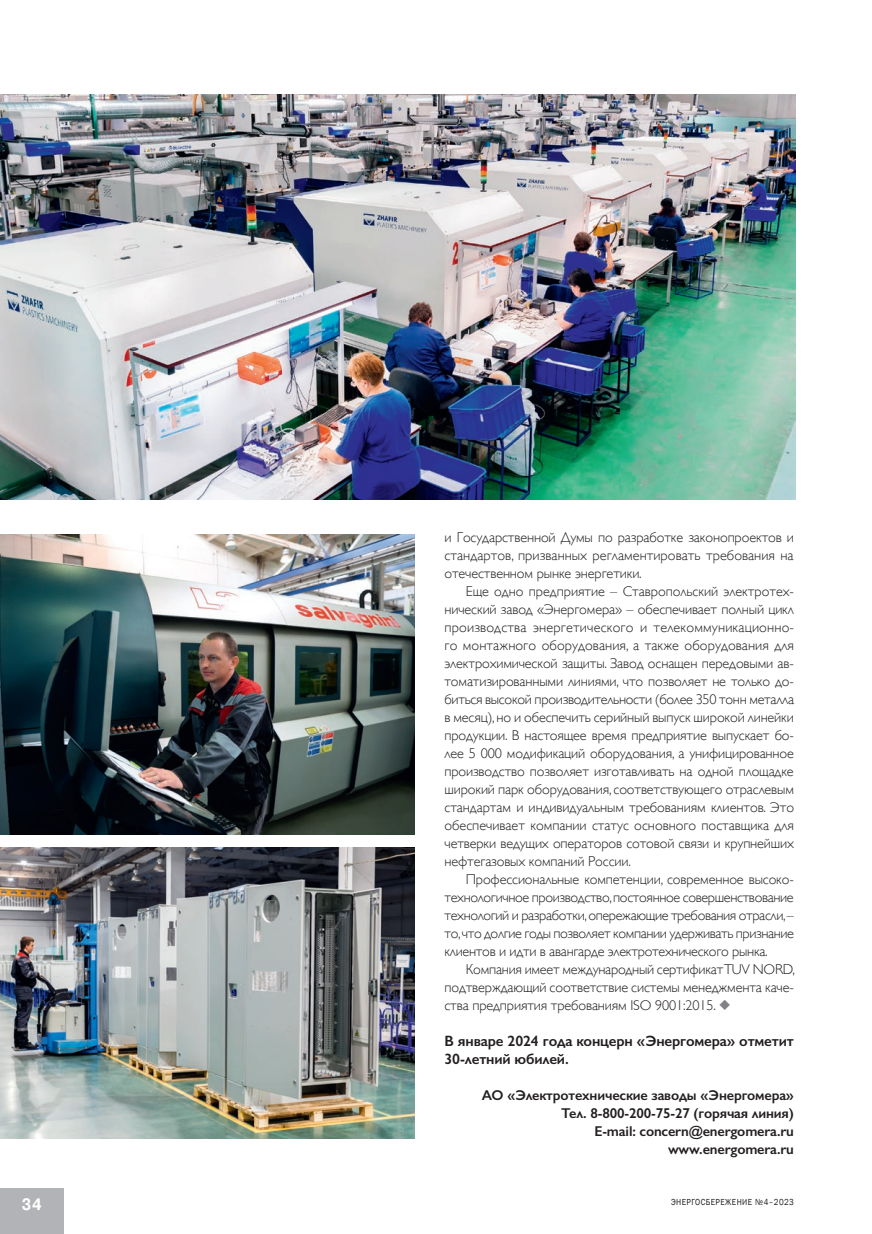
<style>
.page{position:relative;width:872px;height:1234px;background:#fff}
.page>*{position:absolute;margin:0;border:0;box-sizing:border-box;transform-origin:0 0}
.t1{font:700 16.5px "Pragmatica";color:#fff;scale:.89 1}
.t2{font:600 15px/18px "Gill Sans";letter-spacing:-.01em;color:#231f20}
.t3{font:300 14.25px/18px "Gill Sans";letter-spacing:-.01em;color:#231f20;text-align:justify}
.t4{font:600 14.25px/18px "Gill Sans";letter-spacing:-.01em;color:#231f20;text-align:right}
.t5{font:9px "Franklin Gothic";letter-spacing:.05em;color:#231f20;scale:.89 1}
</style>
<div class="page">
<div style="left:0;top:1188px;width:64px;height:45px;background:#b2b3b7"></div>
<img style="left:0;top:94px;width:795px;height:406px">
<img style="left:0;top:534px;width:415px;height:300px">
<img style="left:0;top:847px;width:415px;height:290px">
<p class="t1" style="left:22px;top:1193px;width:24px">34</p>
<p class="t3" style="left:444px;top:527px;width:351px">и Государственной Думы по разработке законопроектов и стандартов, призванных регламентировать требования на отечественном рынке энергетики.</p>
<p class="t3" style="left:444px;top:581px;width:351px;text-indent:21px">Еще одно предприятие – Ставропольский электротех&shy;нический завод «Энергомера» – обеспечивает полный цикл производства энергетического и телекоммуникационно&shy;го монтажного оборудования, а также оборудования для электрохимической защиты. Завод оснащен передовыми ав&shy;томатизированными линиями, что позволяет не только до&shy;биться высокой производительности (более 350 тонн металла в месяц), но и обеспечить серийный выпуск широкой линейки продукции. В настоящее время предприятие выпускает бо&shy;лее 5 000 модификаций оборудования, а унифицированное производство позволяет изготавливать на одной площадке широкий парк оборудования, соответствующего отраслевым стандартам и индивидуальным требованиям клиентов. Это обеспечивает компании статус основного поставщика для четверки ведущих операторов сотовой связи и крупнейших нефтегазовых компаний России.</p>
<p class="t3" style="left:444px;top:869px;width:351px;text-indent:21px">Профессиональные компетенции, современное высоко&shy;технологичное производство, постоянное совершенствование технологий и разработки, опережающие требования отрасли,– то, что долгие годы позволяет компании удерживать признание клиентов и идти в авангарде электротехнического рынка.</p>
<p class="t3" style="left:444px;top:959px;width:352px;text-indent:21px">Компания имеет международный сертификат TUV NORD, подтверждающий соответствие системы менеджмента каче&shy;ства предприятия требованиям ISO 9001:2015.</p>
<p class="t2" style="left:444px;top:1031px;width:351px">В январе 2024 года концерн «Энергомера» отметит<br>30-летний юбилей.</p>
<p class="t4" style="left:482px;top:1085px;width:313px">АО «Электротехнические заводы «Энергомера» Тел. 8-800-200-75-27 (горячая линия)<br>E-mail: concern@energomera.ru www.energomera.ru</p>
<p class="t5" style="left:671px;top:1196px;width:139px">ЭНЕРГОСБЕРЕЖЕНИЕ №4–2023</p>
</div>
